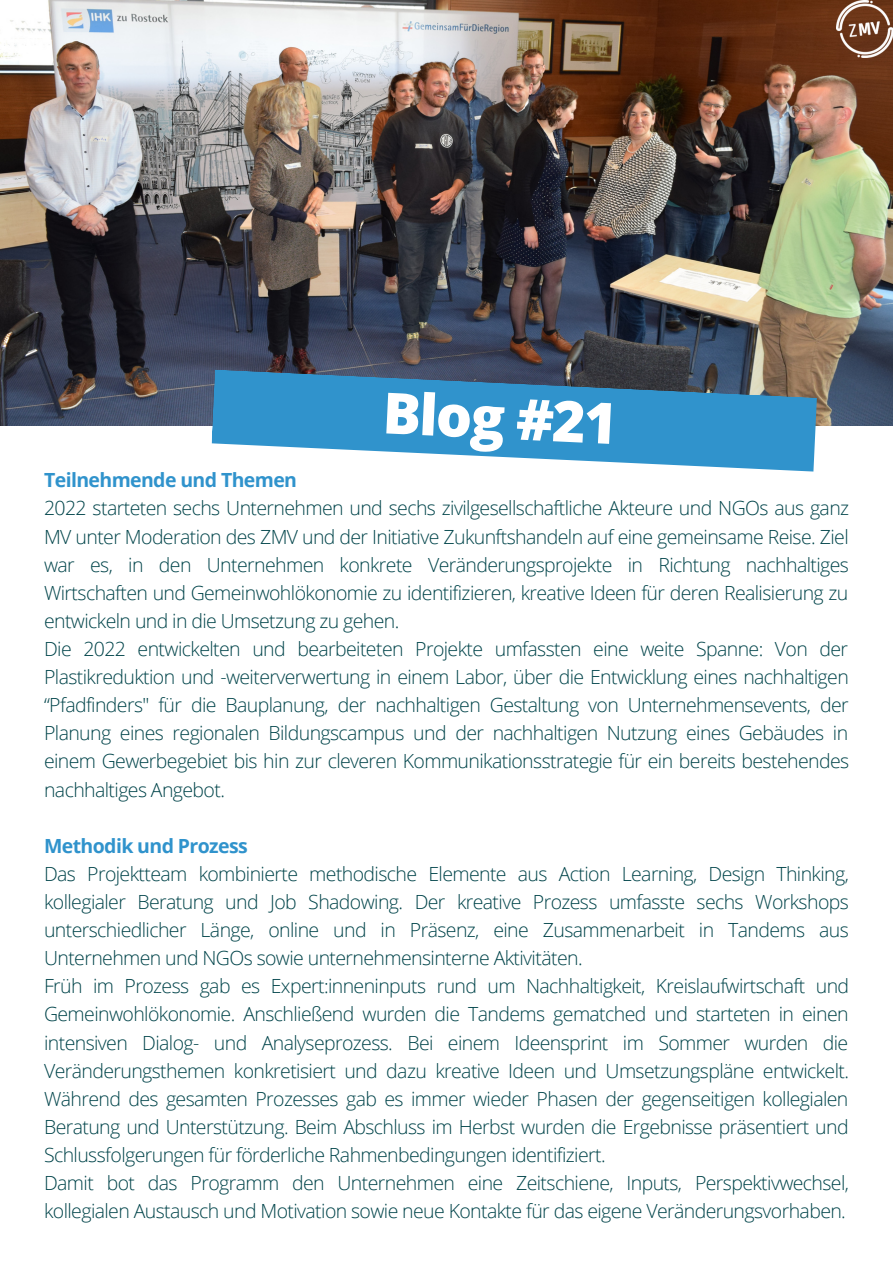
<style>
.page{position:relative;width:893px;height:1264px;background:#fff}
.page>*{position:absolute;margin:0;border:0;box-sizing:border-box;transform-origin:0 0}
.t1{font:800 57px "Open Sans";color:#fff}
.t2{font:300 19.5px/28px "Open Sans";letter-spacing:-.03em;color:#00444a}
.t3{font:700 19.5px "Open Sans";letter-spacing:-.03em;color:#3093cc}
</style>
<div class="page">
<img style="left:0;top:1px;width:892px;height:425px">
<img style="left:836px;top:1px;width:56px;height:56px">
<svg style="left:211px;top:369px;width:605px;height:102px;background:#5097c1"></svg>
<h1 class="t1" style="left:385px;top:372px;width:236px;rotate:3deg">Blog #21</h1>
<p class="t3" style="left:44px;top:466px;width:254px">Teilnehmende und Themen</p>
<p class="t2" style="left:44px;top:494px;width:806px">2022 starteten sechs Unternehmen und sechs zivilgesellschaftliche Akteure und NGOs aus ganz MV unter Moderation des ZMV und der Initiative Zukunftshandeln auf eine gemeinsame Reise. Ziel war es, in den Unternehmen konkrete Veränderungsprojekte in Richtung nachhaltiges Wirtschaften und Gemeinwohlökonomie zu identifizieren, kreative Ideen für deren Realisierung zu entwickeln und in die Umsetzung zu gehen.<br>Die 2022 entwickelten und bearbeiteten Projekte umfassten eine weite Spanne: Von der Plastikreduktion und -weiterverwertung in einem Labor, über die Entwicklung eines nachhaltigen “Pfadfinders" für die Bauplanung, der nachhaltigen Gestaltung von Unternehmensevents, der Planung eines regionalen Bildungscampus und der nachhaltigen Nutzung eines Gebäudes in einem Gewerbegebiet bis hin zur cleveren Kommunikationsstrategie für ein bereits bestehendes nachhaltiges Angebot.</p>
<p class="t3" style="left:44px;top:832px;width:205px">Methodik und Prozess</p>
<p class="t2" style="left:44px;top:859px;width:806px">Das Projektteam kombinierte methodische Elemente aus Action Learning, Design Thinking, kollegialer Beratung und Job Shadowing. Der kreative Prozess umfasste sechs Workshops unterschiedlicher Länge, online und in Präsenz, eine Zusammenarbeit in Tandems aus Unternehmen und NGOs sowie unternehmensinterne Aktivitäten.<br>Früh im Prozess gab es Expert:inneninputs rund um Nachhaltigkeit, Kreislaufwirtschaft und Gemeinwohlökonomie. Anschließend wurden die Tandems gematched und starteten in einen intensiven Dialog- und Analyseprozess. Bei einem Ideensprint im Sommer wurden die Veränderungsthemen konkretisiert und dazu kreative Ideen und Umsetzungspläne entwickelt.<br>Während des gesamten Prozesses gab es immer wieder Phasen der gegenseitigen kollegialen Beratung und Unterstützung. Beim Abschluss im Herbst wurden die Ergebnisse präsentiert und Schlussfolgerungen für förderliche Rahmenbedingungen identifiziert.<br>Damit bot das Programm den Unternehmen eine Zeitschiene, Inputs, Perspektivwechsel, kollegialen Austausch und Motivation sowie neue Kontakte für das eigene Veränderungsvorhaben.</p>
</div>
